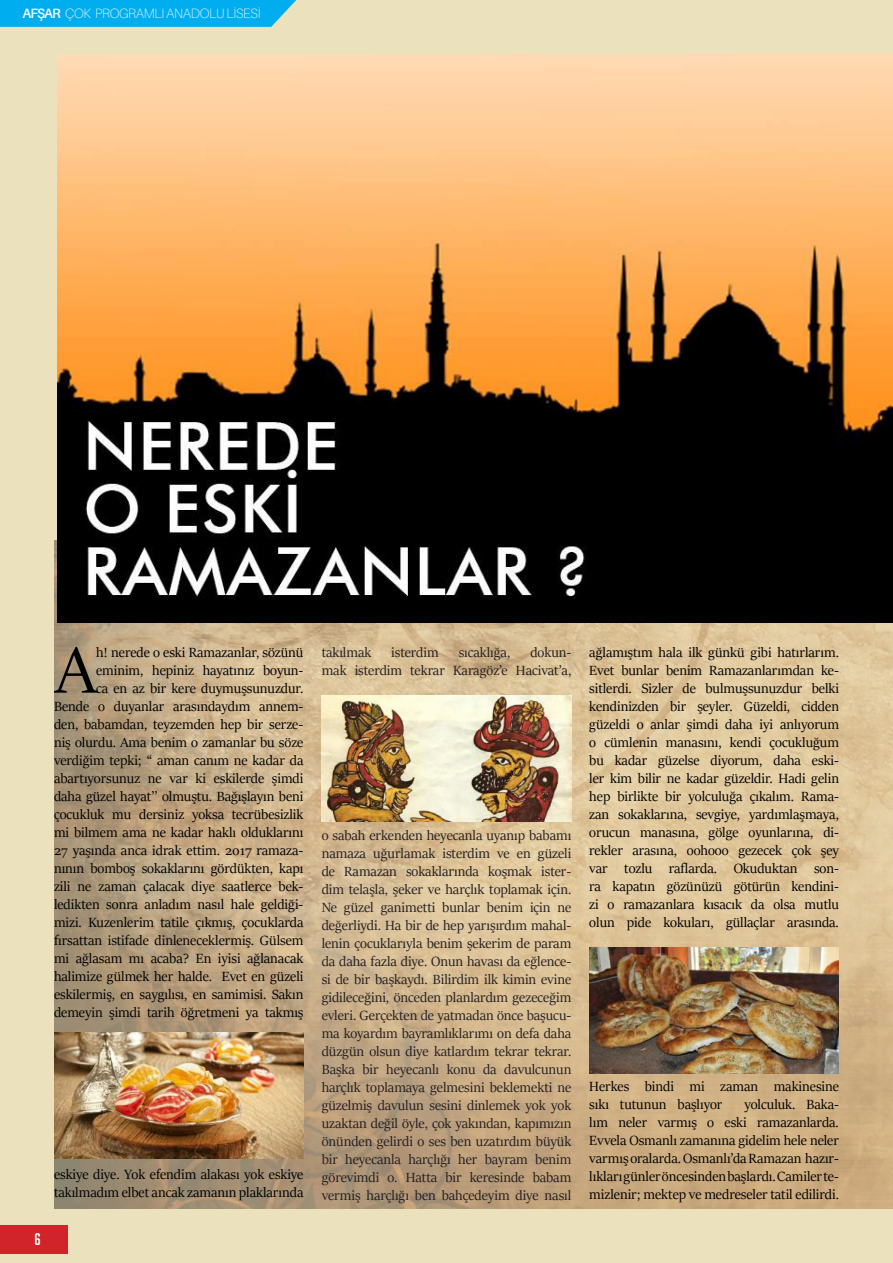
<style>
.page{position:relative;width:893px;height:1263px;background:#fff}
.page>*{position:absolute;margin:0;border:0;box-sizing:border-box;transform-origin:0 0}
.t1{font:73.8px "Sitka Banner";color:#000001}
.t2{font:16.5px "Big Noodle Titling";color:#fff}
.t3{font:15px/18px "Sitka Banner";color:#000001}
.t4{font:15px/18px "Sitka Banner";color:#231f20;text-align:right}
.t5{font:100 13.5px "Aileron";letter-spacing:-.025em;color:#fff}
.s1{font-weight:600}
</style>
<div class="page">
<img style="left:54px;top:540px;width:839px;height:669px">
<img style="left:57px;top:54px;width:836px;height:569px">
<img style="left:321px;top:696px;width:251px;height:125px">
<img style="left:54px;top:1032px;width:250px;height:126px">
<img style="left:589px;top:948px;width:250px;height:125px">
<svg style="left:0;top:0;width:308px;height:27px;background:#12b2ea"></svg>
<div style="left:0;top:1225px;width:68px;height:29px;background:#d1232a"></div>
<p class="t5" style="left:23px;top:6px;width:240px"><span class="s1">AFŞAR</span> ÇOK PROGRAMLI ANADOLU LİSESİ</p>
<p class="t3" style="left:54px;top:642px;width:251px;text-align:right">h! nerede o eski Ramazanlar, sözünü eminim, hepiniz hayatınız boyun-<br>ca en az bir kere duymuşsunuzdur.<br>Bende o duyanlar arasındaydım annem&shy;den, babamdan, teyzemden hep bir serze&shy;niş olurdu. Ama benim o zamanlar bu söze verdiğim tepki; “ aman canım ne kadar da abartıyorsunuz ne var ki eskilerde şimdi daha güzel hayat’’ olmuştu. Bağışlayın beni çocukluk mu dersiniz yoksa tecrübesizlik mi bilmem ama ne kadar haklı olduklarını 27 yaşında anca idrak ettim. 2017 ramaza&shy;nının bomboş sokaklarını gördükten, kapı zili ne zaman çalacak diye saatlerce bek&shy;ledikten sonra anladım nasıl hale geldiği&shy;mizi. Kuzenlerim tatile çıkmış, çocuklarda fırsattan istifade dinleneceklermiş. Gülsem mi ağlasam mı acaba? En iyisi ağlanacak halimize gülmek her halde. Evet en güzeli eskilermiş, en saygılısı, en samimisi. Sakın demeyin şimdi tarih öğretmeni ya takmış</p>
<h1 class="t1" style="left:56px;top:619px;width:42px">A</h1>
<p class="t2" style="left:35px;top:1230px;width:8px">6</p>
<p class="t3" style="left:54px;top:1164px;width:251px">eskiye diye. Yok efendim alakası yok eskiye takılmadım elbet ancak zamanın plaklarında</p>
<p class="t4" style="left:322px;top:642px;width:51px">takılmak</p>
<p class="t4" style="left:391px;top:642px;width:49px">isterdim</p>
<p class="t4" style="left:459px;top:642px;width:53px">sıcaklığa,</p>
<p class="t4" style="left:322px;top:642px;width:251px">dokun-<br>mak isterdim tekrar Karagöz’e Hacivat’a,</p>
<p class="t4" style="left:322px;top:825px;width:251px;text-align:justify">o sabah erkenden heyecanla uyanıp babamı namaza uğurlamak isterdim ve en güzeli de Ramazan sokaklarında koşmak ister&shy;dim telaşla, şeker ve harçlık toplamak için.<br>Ne güzel ganimetti bunlar benim için ne değerliydi. Ha bir de hep yarışırdım mahal&shy;lenin çocuklarıyla benim şekerim de param da daha fazla diye. Onun havası da eğlence&shy;si de bir başkaydı. Bilirdim ilk kimin evine gidileceğini, önceden planlardım gezeceğim evleri. Gerçekten de yatmadan önce başucu&shy;ma koyardım bayramlıklarımı on defa daha düzgün olsun diye katlardım tekrar tekrar.<br>Başka bir heyecanlı konu da davulcunun harçlık toplamaya gelmesini beklemekti ne güzelmiş davulun sesini dinlemek yok yok uzaktan değil öyle, çok yakından, kapımızın önünden gelirdi o ses ben uzatırdım büyük bir heyecanla harçlığı her bayram benim görevimdi o. Hatta bir keresinde babam vermiş harçlığı ben bahçedeyim diye nasıl</p>
<p class="t3" style="left:589px;top:642px;width:251px;text-align:justify">ağlamıştım hala ilk günkü gibi hatırlarım.<br>Evet bunlar benim Ramazanlarımdan ke&shy;sitlerdi. Sizler de bulmuşsunuzdur belki kendinizden bir şeyler. Güzeldi, cidden güzeldi o anlar şimdi daha iyi anlıyorum o cümlenin manasını, kendi çocukluğum bu kadar güzelse diyorum, daha eski&shy;ler kim bilir ne kadar güzeldir. Hadi gelin hep birlikte bir yolculuğa çıkalım. Rama&shy;zan sokaklarına, sevgiye, yardımlaşmaya, orucun manasına, gölge oyunlarına, di&shy;rekler arasına, oohooo gezecek çok şey var tozlu raflarda. Okuduktan son&shy;ra kapatın gözünüzü götürün kendini&shy;zi o ramazanlara kısacık da olsa mutlu olun pide kokuları, güllaçlar arasında.</p>
<p class="t3" style="left:589px;top:1077px;width:251px">Herkes bindi mi zaman makinesine sıkı tutunun başlıyor</p>
<p class="t3" style="left:589px;top:1095px;width:251px;text-align:justify;text-indent:155px">yolculuk. Baka&shy;lım neler varmış o eski ramazanlarda.<br>Evvela Osmanlı zamanına gidelim hele neler varmış oralarda. Osmanlı’da Ramazan hazır&shy;lıkları günler öncesinden başlardı. Camiler te&shy;mizlenir; mektep ve medreseler tatil edilirdi.</p>
</div>
